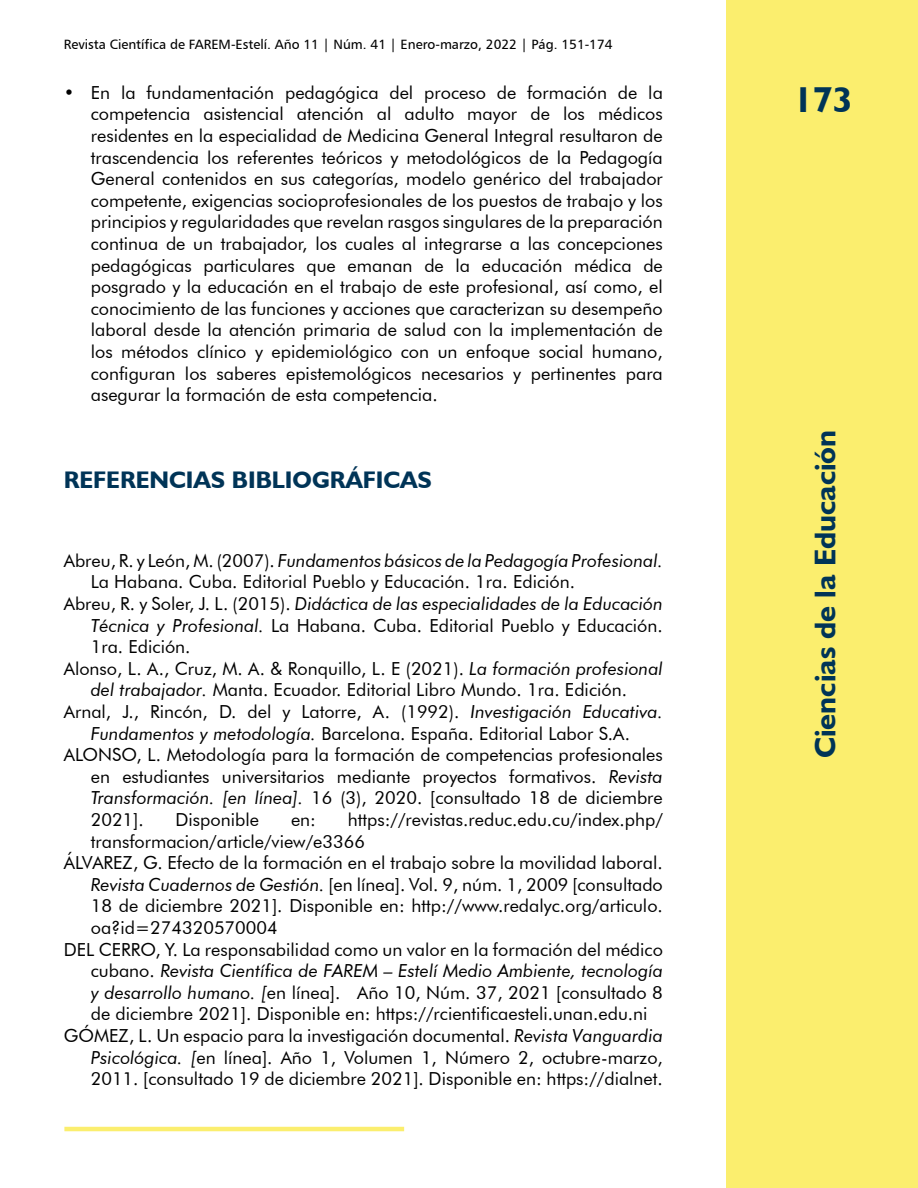
<style>
.page{position:relative;width:918px;height:1188px;background:#fff}
.page>*{position:absolute;margin:0;border:0;box-sizing:border-box;transform-origin:0 0}
.t1{font:700 36px "Humanist 521 BT";color:#003457}
.t2{font:700 30px "Humanist 521 BT";color:#003457}
.t3{font:700 24px "Humanist 521 BT";color:#003457}
.t4{font:18px/21.6px "Futura BT";color:#000;text-align:justify}
.t5{font:italic 18px "Futura BT";color:#000}
.t6{font:13.5px "Humanist 777 BT Roman B";color:#000}
.s1{font-style:normal}
.s2{font-style:italic}
</style>
<div class="page">
<div style="left:727px;top:0;width:191px;height:1188px;background:#fbee6e"></div>
<hr style="left:64px;top:1127px;width:340px;height:4px;background:#fbee6e">
<p class="t6" style="left:64px;top:36px;width:550px">Revista Científica de FAREM-Estelí. Año 11 | Núm. 41 | Enero-marzo, 2022 | Pág. 151-174</p>
<p class="t4" style="left:91px;top:81px;width:574px;text-indent:-27px">• En la fundamentación pedagógica del proceso de formación de la competencia asistencial atención al adulto mayor de los médicos residentes en la especialidad de Medicina General Integral resultaron de trascendencia los referentes teóricos y metodológicos de la Pedagogía General contenidos en sus categorías, modelo genérico del trabajador competente, exigencias socioprofesionales de los puestos de trabajo y los principios y regularidades que revelan rasgos singulares de la preparación continua de un trabajador, los cuales al integrarse a las concepciones pedagógicas particulares que emanan de la educación médica de posgrado y la educación en el trabajo de este profesional, así como, el conocimiento de las funciones y acciones que caracterizan su desempeño laboral desde la atención primaria de salud con la implementación de los métodos clínico y epidemiológico con un enfoque social humano, configuran los saberes epistemológicos necesarios y pertinentes para asegurar la formación de esta competencia.</p>
<h3 class="t3" style="left:64px;top:464px;width:370px">REFERENCIAS BIBLIOGRÁFICAS</h3>
<p class="t5" style="left:64px;top:549px;width:601px"><span class="s1">Abreu, R. y León, M. (2007).</span> Fundamentos básicos de la Pedagogía Profesional.</p>
<p class="t4" style="left:91px;top:571px;width:486px">La Habana. Cuba. Editorial Pueblo y Educación. 1ra. Edición.</p>
<p class="t5" style="left:64px;top:593px;width:601px"><span class="s1">Abreu, R. y Soler, J. L. (2015).</span> Didáctica de las especialidades de la Educación</p>
<p class="t4" style="left:91px;top:614px;width:574px"><span class="s2">Técnica y Profesional.</span> La Habana. Cuba. Editorial Pueblo y Educación.</p>
<p class="t4" style="left:91px;top:636px;width:101px">1ra. Edición.</p>
<p class="t4" style="left:64px;top:657px;width:601px">Alonso, L. A., Cruz, M. A. &amp; Ronquillo, L. E (2021). <span class="s2">La formación profesional</span></p>
<p class="t4" style="left:91px;top:679px;width:538px"><span class="s2">del trabajador.</span> Manta. Ecuador. Editorial Libro Mundo. 1ra. Edición.</p>
<p class="t4" style="left:64px;top:701px;width:601px">Arnal, J., Rincón, D. del y Latorre, A. (1992). <span class="s2">Investigación Educativa.</span></p>
<p class="t4" style="left:91px;top:722px;width:541px"><span class="s2">Fundamentos y metodología.</span> Barcelona. España. Editorial Labor S.A.</p>
<p class="t4" style="left:64px;top:744px;width:601px">ALONSO, L. Metodología para la formación de competencias profesionales</p>
<p class="t4" style="left:91px;top:765px;width:574px">en estudiantes universitarios mediante proyectos formativos. <span class="s2">Revista</span></p>
<p class="t4" style="left:91px;top:787px;width:574px"><span class="s2">Transformación. [en línea].</span> 16 (3), 2020. [consultado 18 de diciembre</p>
<p class="t4" style="left:91px;top:809px;width:54px">2021].</p>
<p class="t4" style="left:176px;top:809px;width:85px">Disponible</p>
<p class="t4" style="left:291px;top:809px;width:27px">en:</p>
<p class="t4" style="left:348px;top:809px;width:317px">https://revistas.reduc.edu.cu/index.php/</p>
<p class="t4" style="left:91px;top:830px;width:276px">transformacion/article/view/e3366</p>
<p class="t4" style="left:64px;top:852px;width:601px">ÁLVAREZ, G. Efecto de la formación en el trabajo sobre la movilidad laboral.</p>
<p class="t4" style="left:91px;top:873px;width:574px"><span class="s2">Revista Cuadernos de Gestión.</span> [en línea]. Vol. 9, núm. 1, 2009 [consultado</p>
<p class="t4" style="left:91px;top:895px;width:574px">18 de diciembre 2021]. Disponible en: http://www.redalyc.org/articulo.</p>
<p class="t4" style="left:91px;top:917px;width:188px">oa?id=274320570004</p>
<p class="t4" style="left:64px;top:938px;width:601px">DEL CERRO, Y. La responsabilidad como un valor en la formación del médico</p>
<p class="t5" style="left:91px;top:960px;width:574px"><span class="s1">cubano.</span> Revista Científica de FAREM – Estelí Medio Ambiente, tecnología</p>
<p class="t4" style="left:91px;top:981px;width:574px"><span class="s2">y desarrollo humano. [</span>en línea]. Año 10, Núm. 37, 2021 [consultado 8</p>
<p class="t4" style="left:91px;top:1003px;width:558px">de diciembre 2021]. Disponible en: https://rcientificaesteli.unan.edu.ni</p>
<p class="t4" style="left:64px;top:1025px;width:601px">GÓMEZ, L. Un espacio para la investigación documental. <span class="s2">Revista Vanguardia</span></p>
<p class="t4" style="left:91px;top:1046px;width:574px"><span class="s2">Psicológica. [</span>en línea]. Año 1, Volumen 1, Número 2, octubre-marzo,</p>
<p class="t4" style="left:91px;top:1068px;width:574px">2011. [consultado 19 de diciembre 2021]. Disponible en: https://dialnet.</p>
<h1 class="t1" style="left:794px;top:78px;width:60px">173</h1>
<h2 class="t2" style="left:807px;top:758px;width:330px;rotate:-90deg">Ciencias de la Educación</h2>
</div>
